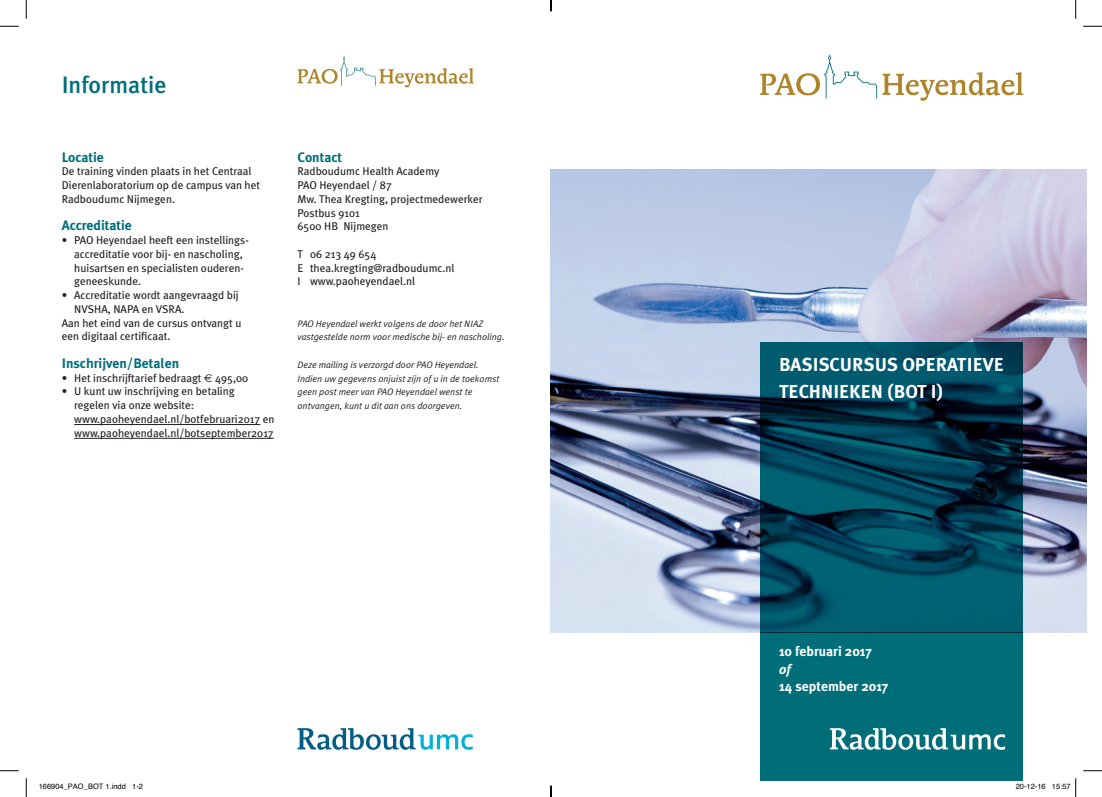
<style>
.page{position:relative;width:1102px;height:797px;background:#fff}
.page>*{position:absolute;margin:0;border:0;box-sizing:border-box;transform-origin:0 0}
.t1{font:500 23.75px "Meta Plus";color:#006e79}
.t2{font:700 18.75px/27.5px "Meta Plus";color:#fff}
.t3{font:700 13.75px "Meta Plus";color:#006e79}
.t4{font:700 13.75px "Meta Plus";color:#fff}
.t5{font:italic 700 13.75px "Meta Plus";color:#fff}
.t6{font:11.25px/13.8px "Meta Plus";color:#231f20}
.t7{font:italic 9.38px/13.8px "Meta Plus Normal";color:#231f20}
.t8{font:7.5px "Helvetica";color:#000}
.s1{font-family:"Euro Sans"}
</style>
<div class="page">
<svg style="left:297px;top:56px;width:177px;height:31px"></svg>
<hr style="left:74px;top:424px;width:186px;height:1px;background:#231f20">
<hr style="left:74px;top:438px;width:200px;height:1px;background:#231f20">
<img style="left:551px;top:170px;width:535px;height:462px">
<svg style="left:760px;top:55px;width:263px;height:46px"></svg>
<svg style="left:760px;top:342px;width:262px;height:290px;background:#004559"></svg>
<div style="left:760px;top:632px;width:262px;height:149px;background:#006e79"></div>
<svg style="left:297px;top:728px;width:175px;height:21px"></svg>
<svg style="left:829px;top:728px;width:176px;height:21px"></svg>
<svg style="left:0;top:25px;width:19px;height:2px"></svg>
<svg style="left:1083px;top:25px;width:18px;height:2px"></svg>
<svg style="left:0;top:770px;width:19px;height:1px"></svg>
<svg style="left:1083px;top:770px;width:18px;height:1px"></svg>
<svg style="left:25px;top:0;width:2px;height:19px"></svg>
<svg style="left:25px;top:778px;width:2px;height:19px"></svg>
<svg style="left:1075px;top:0;width:1px;height:19px"></svg>
<svg style="left:1075px;top:778px;width:1px;height:19px"></svg>
<svg style="left:550px;top:785px;width:1px;height:12px"></svg>
<h1 class="t1" style="left:62px;top:71px;width:106px">Informatie</h1>
<p class="t3" style="left:62px;top:149px;width:44px">Locatie</p>
<p class="t6" style="left:62px;top:164px;width:200px">De training vinden plaats in het Centraal<br>Dierenlaboratorium op de campus van het<br>Radboudumc Nijmegen.</p>
<p class="t3" style="left:62px;top:218px;width:72px">Accreditatie</p>
<p class="t6" style="left:74px;top:233px;width:176px;text-indent:-12px">• PAO Heyendael heeft een instellings&shy;accreditatie voor bij- en nascholing, huisartsen en specialisten ouderen&shy;geneeskunde.</p>
<p class="t6" style="left:62px;top:288px;width:179px">• Accreditatie wordt aangevraagd bij</p>
<p class="t6" style="left:74px;top:302px;width:112px">NVSHA, NAPA en VSRA.</p>
<p class="t6" style="left:62px;top:316px;width:181px">Aan het eind van de cursus ontvangt u</p>
<p class="t6" style="left:62px;top:329px;width:110px">een digitaal certificaat.</p>
<p class="t3" style="left:62px;top:355px;width:119px">Inschrijven/Betalen</p>
<p class="t6" style="left:62px;top:371px;width:188px">• Het inschrijftarief bedraagt <span class="s1">€</span> 495,00</p>
<p class="t6" style="left:74px;top:384px;width:202px;text-indent:-12px">• U kunt uw inschrijving en betaling<br>regelen via onze website: www.paoheyendael.nl/botfebruari2017 en www.paoheyendael.nl/botseptember2017</p>
<p class="t3" style="left:297px;top:149px;width:46px">Contact</p>
<p class="t6" style="left:297px;top:164px;width:187px">Radboudumc Health Academy<br>PAO Heyendael / 87<br>Mw. Thea Kregting, projectmedewerker<br>Postbus 9101<br>6500 HB Nijmegen</p>
<p class="t6" style="left:297px;top:247px;width:158px">T 06 213 49 654<br>E thea.kregting@radboudumc.nl<br>I www.paoheyendael.nl</p>
<p class="t7" style="left:297px;top:316px;width:208px">PAO Heyendael werkt volgens de door het NIAZ vastgestelde norm voor medische bij- en nascholing.</p>
<p class="t7" style="left:297px;top:357px;width:203px">Deze mailing is verzorgd door PAO Heyendael.<br>Indien uw gegevens onjuist zijn of u in de toekomst geen post meer van PAO Heyendael wenst te ontvangen, kunt u dit aan ons doorgeven.</p>
<h2 class="t2" style="left:779px;top:350px;width:226px">BASISCURSUS OPERATIEVE<br>TECHNIEKEN (BOT I)</h2>
<p class="t4" style="left:779px;top:643px;width:94px">10 februari 2017</p>
<p class="t5" style="left:779px;top:661px;width:13px">of</p>
<p class="t4" style="left:779px;top:678px;width:111px">14 september 2017</p>
<p class="t8" style="left:39px;top:781px;width:106px">166904_PAO_BOT 1.indd 1-2</p>
<p class="t8" style="left:1015px;top:781px;width:57px">20-12-16 15:57</p>
</div>
